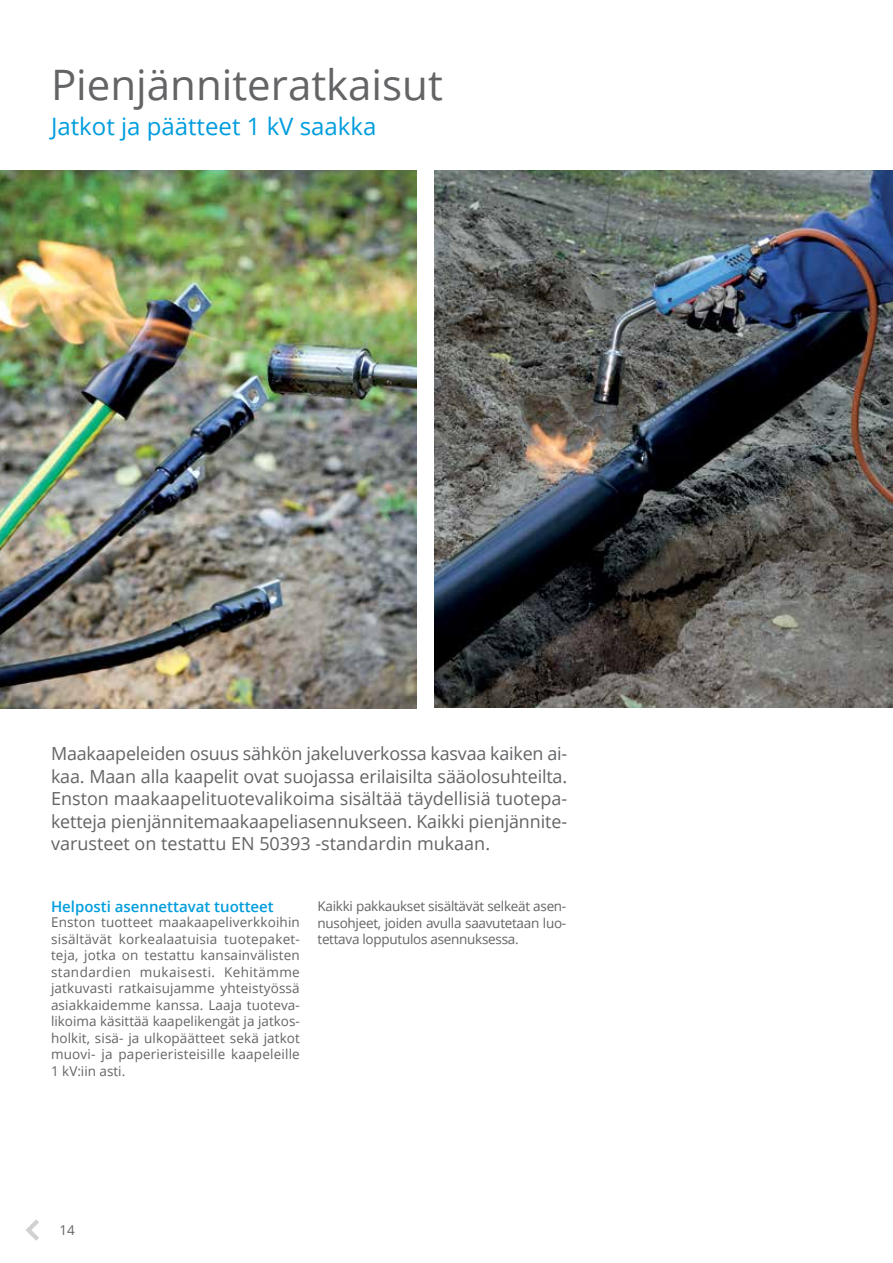
<style>
.page{position:relative;width:893px;height:1263px;background:#fff}
.page>*{position:absolute;margin:0;border:0;box-sizing:border-box;transform-origin:0 0}
.t1{font:42px "Open Sans";color:#636466}
.t2{font:24px "Open Sans";color:#009ddd}
.t3{font:18px/22.5px "Open Sans";letter-spacing:-.005em;color:#636466}
.t4{font:600 15px "Open Sans";color:#009ddd}
.t5{font:13.5px/16.5px "Open Sans";color:#636466;text-align:justify}
</style>
<div class="page">
<svg style="left:26px;top:1219px;width:13px;height:22px"></svg>
<img style="left:0;top:170px;width:416px;height:538px">
<img style="left:434px;top:170px;width:459px;height:538px">
<h1 class="t1" style="left:51px;top:56px;width:393px">Pienjänniteratkaisut</h1>
<h2 class="t2" style="left:51px;top:110px;width:327px">Jatkot ja päätteet 1 kV saakka</h2>
<p class="t3" style="left:51px;top:742px;width:518px">Maakaapeleiden osuus sähkön jakeluverkossa kasvaa kaiken ai&shy;kaa. Maan alla kaapelit ovat suojassa erilaisilta sääolosuhteilta.<br>Enston maakaapelituotevalikoima sisältää täydellisiä tuotepa&shy;ketteja pienjännitemaakaapeliasennukseen. Kaikki pienjännite&shy;varusteet on testattu EN 50393 -standardin mukaan.</p>
<p class="t4" style="left:51px;top:897px;width:224px">Helposti asennettavat tuotteet</p>
<p class="t5" style="left:51px;top:914px;width:250px">Enston tuotteet maakaapeliverkkoihin sisältävät korkealaatuisia tuotepaket&shy;teja, jotka on testattu kansainvälisten standardien mukaisesti. Kehitämme jatkuvasti ratkaisujamme yhteistyössä asiakkaidemme kanssa. Laaja tuoteva&shy;likoima käsittää kaapelikengät ja jatkos&shy;holkit, sisä- ja ulkopäätteet sekä jatkot muovi- ja paperieristeisille kaapeleille 1 kV:iin asti.</p>
<p class="t5" style="left:317px;top:898px;width:250px">Kaikki pakkaukset sisältävät selkeät asen&shy;nusohjeet, joiden avulla saavutetaan luo&shy;tettava lopputulos asennuksessa.</p>
<p class="t5" style="left:60px;top:1221px;width:17px">14</p>
</div>
